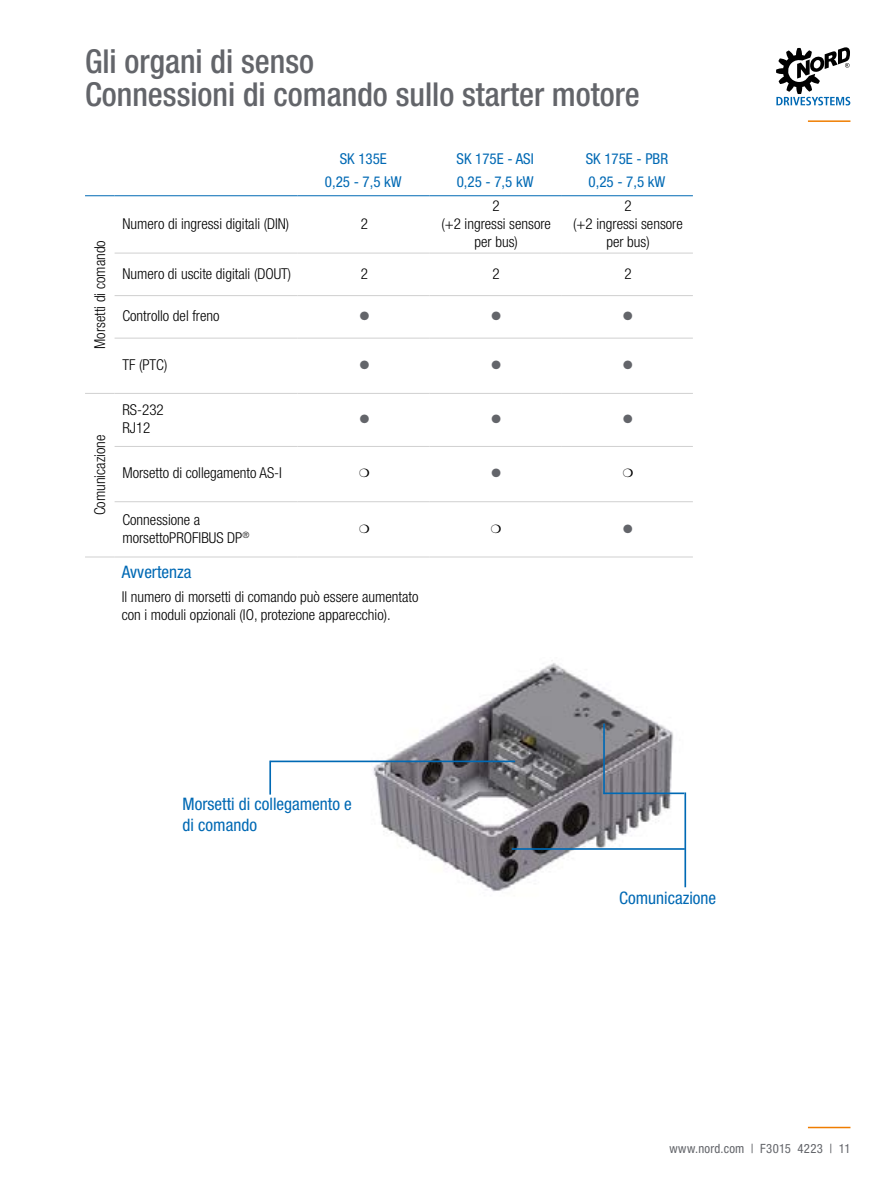
<style>
.page{position:relative;width:893px;height:1188px;background:#fff}
.page>*{position:absolute;margin:0;border:0;box-sizing:border-box;transform-origin:0 0}
.t1{font:500 condensed 33px/33px "Helvetica Neue LT Pro";color:#63656a}
.t2{font:condensed 17.25px/20.7px "Helvetica Neue LT Pro";color:#0069b4}
.t3{font:300 condensed 15px/18px "Helvetica Neue LT Pro";color:#000}
.t4{font:condensed 15px "Helvetica Neue LT Pro";color:#0069b4}
.t5{font:condensed 12.75px "Helvetica Neue LT Pro";letter-spacing:.02em;color:#63656a}
.t6{font:12px "Zapf Dingbats Std";color:#63656a}
</style>
<div class="page">
<hr style="left:808px;top:1127px;width:42px;height:1px;background:#ef7d00">
<hr style="left:808px;top:120px;width:42px;height:2px;background:#ef7d00">
<svg style="left:776px;top:47px;width:74px;height:58px"></svg>
<hr style="left:115px;top:195px;width:182px;height:1px;background:#0069b4">
<hr style="left:297px;top:195px;width:132px;height:1px;background:#0069b4">
<hr style="left:429px;top:195px;width:132px;height:1px;background:#0069b4">
<hr style="left:561px;top:195px;width:132px;height:1px;background:#0069b4">
<hr style="left:115px;top:253px;width:182px;height:1px;background:#d0d0d0">
<hr style="left:297px;top:253px;width:132px;height:1px;background:#d0d0d0">
<hr style="left:429px;top:253px;width:132px;height:1px;background:#d0d0d0">
<hr style="left:561px;top:253px;width:132px;height:1px;background:#d0d0d0">
<hr style="left:115px;top:295px;width:182px;height:1px;background:#d0d0d0">
<hr style="left:297px;top:295px;width:132px;height:1px;background:#d0d0d0">
<hr style="left:429px;top:295px;width:132px;height:1px;background:#d0d0d0">
<hr style="left:561px;top:295px;width:132px;height:1px;background:#d0d0d0">
<hr style="left:297px;top:338px;width:132px;height:1px;background:#d0d0d0">
<hr style="left:429px;top:338px;width:132px;height:1px;background:#d0d0d0">
<hr style="left:561px;top:338px;width:132px;height:1px;background:#d0d0d0">
<hr style="left:297px;top:393px;width:132px;height:1px;background:#d0d0d0">
<hr style="left:429px;top:393px;width:132px;height:1px;background:#d0d0d0">
<hr style="left:561px;top:393px;width:132px;height:1px;background:#d0d0d0">
<hr style="left:115px;top:338px;width:182px;height:1px;background:#d0d0d0">
<hr style="left:297px;top:446px;width:132px;height:1px;background:#d0d0d0">
<hr style="left:429px;top:446px;width:132px;height:1px;background:#d0d0d0">
<hr style="left:561px;top:446px;width:132px;height:1px;background:#d0d0d0">
<hr style="left:85px;top:393px;width:30px;height:1px;background:#d0d0d0">
<hr style="left:85px;top:557px;width:30px;height:1px;background:#d0d0d0">
<hr style="left:115px;top:393px;width:182px;height:1px;background:#d0d0d0">
<hr style="left:115px;top:446px;width:182px;height:1px;background:#d0d0d0">
<hr style="left:115px;top:501px;width:182px;height:1px;background:#d0d0d0">
<hr style="left:297px;top:501px;width:132px;height:1px;background:#d0d0d0">
<hr style="left:429px;top:501px;width:132px;height:1px;background:#d0d0d0">
<hr style="left:561px;top:501px;width:132px;height:1px;background:#d0d0d0">
<hr style="left:115px;top:557px;width:182px;height:1px;background:#d0d0d0">
<hr style="left:297px;top:557px;width:132px;height:1px;background:#d0d0d0">
<hr style="left:429px;top:557px;width:132px;height:1px;background:#d0d0d0">
<hr style="left:561px;top:557px;width:132px;height:1px;background:#d0d0d0">
<hr style="left:85px;top:195px;width:30px;height:1px;background:#0069b4">
<img style="left:348px;top:660px;width:339px;height:232px">
<hr style="left:269px;top:761px;width:2px;height:34px;background:#0069b4">
<hr style="left:271px;top:761px;width:244px;height:1px;background:#0069b4">
<hr style="left:684px;top:792px;width:2px;height:95px;background:#0069b4">
<hr style="left:512px;top:848px;width:173px;height:2px;background:#0069b4">
<hr style="left:603px;top:724px;width:2px;height:70px;background:#0069b4">
<hr style="left:604px;top:793px;width:80px;height:1px;background:#0069b4">
<h1 class="t1" style="left:85px;top:44px;width:556px">Gli organi di senso<br>Connessioni di comando sullo starter motore</h1>
<p class="t3" style="left:91px;top:349px;width:110px;rotate:-90deg">Morsetti di comando</p>
<p class="t3" style="left:91px;top:515px;width:82px;rotate:-90deg">Comunicazione</p>
<p class="t4" style="left:340px;top:150px;width:49px">SK 135E</p>
<p class="t4" style="left:457px;top:150px;width:79px">SK 175E - ASI</p>
<p class="t4" style="left:586px;top:150px;width:84px">SK 175E - PBR</p>
<p class="t4" style="left:325px;top:173px;width:78px">0,25 - 7,5 kW</p>
<p class="t4" style="left:457px;top:173px;width:78px">0,25 - 7,5 kW</p>
<p class="t4" style="left:589px;top:173px;width:78px">0,25 - 7,5 kW</p>
<p class="t3" style="left:122px;top:214px;width:168px">Numero di ingressi digitali (DIN)</p>
<p class="t3" style="left:361px;top:214px;width:9px">2</p>
<p class="t3" style="left:441px;top:196px;width:111px;text-align:center">2<br>(+2 ingressi sensore per bus)</p>
<p class="t3" style="left:573px;top:196px;width:111px;text-align:center">2<br>(+2 ingressi sensore per bus)</p>
<p class="t3" style="left:122px;top:264px;width:170px">Numero di uscite digitali (DOUT)</p>
<p class="t3" style="left:361px;top:264px;width:9px">2</p>
<p class="t3" style="left:493px;top:264px;width:9px">2</p>
<p class="t3" style="left:624px;top:264px;width:9px">2</p>
<p class="t3" style="left:122px;top:307px;width:99px">Controllo del freno</p>
<p class="t6" style="left:360px;top:310px;width:11px">●</p>
<p class="t6" style="left:491px;top:310px;width:11px">●</p>
<p class="t6" style="left:623px;top:310px;width:11px">●</p>
<p class="t3" style="left:122px;top:356px;width:46px">TF (PTC)</p>
<p class="t6" style="left:360px;top:359px;width:11px">●</p>
<p class="t6" style="left:491px;top:359px;width:11px">●</p>
<p class="t6" style="left:623px;top:359px;width:11px">●</p>
<p class="t3" style="left:122px;top:401px;width:43px">RS-232<br>RJ12</p>
<p class="t6" style="left:360px;top:413px;width:11px">●</p>
<p class="t6" style="left:491px;top:413px;width:11px">●</p>
<p class="t6" style="left:623px;top:413px;width:11px">●</p>
<p class="t3" style="left:122px;top:464px;width:161px">Morsetto di collegamento AS-I</p>
<p class="t6" style="left:491px;top:467px;width:11px">●</p>
<p class="t3" style="left:122px;top:510px;width:128px">Connessione a morsettoPROFIBUS DP<sup>®</sup></p>
<p class="t6" style="left:623px;top:523px;width:11px">●</p>
<p class="t2" style="left:122px;top:561px;width:71px">Avvertenza</p>
<p class="t3" style="left:122px;top:587px;width:298px">Il numero di morsetti di comando può essere aumentato con i moduli opzionali (IO, protezione apparecchio).</p>
<p class="t2" style="left:183px;top:794px;width:171px">Morsetti di collegamento e di comando</p>
<p class="t2" style="left:619px;top:888px;width:99px">Comunicazione</p>
<p class="t5" style="left:669px;top:1141px;width:182px">www.nord.com | F3015 4223 | 11</p>
</div>
